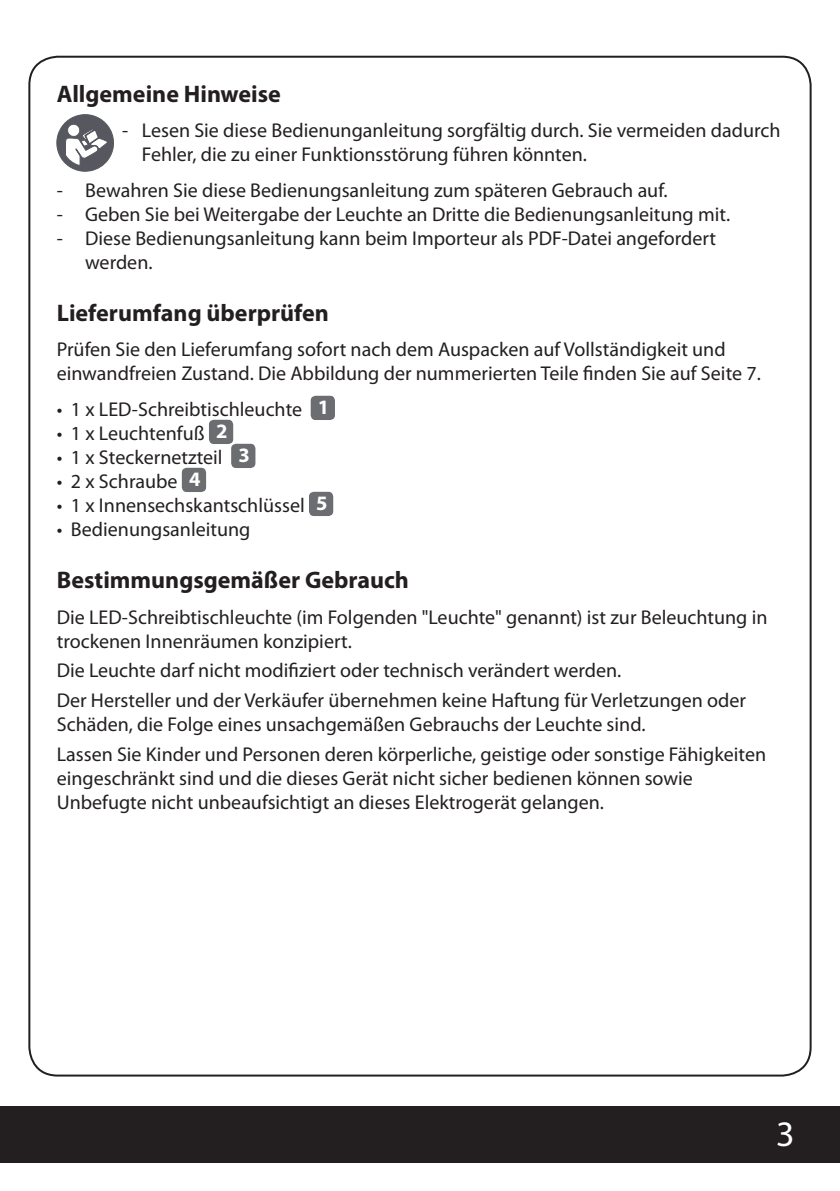
<style>
.page{position:relative;width:840px;height:1191px;background:#fff}
.page>*{position:absolute;margin:0;border:0;box-sizing:border-box;transform-origin:0 0}
.t1{font:36px "Myriad Pro";color:#fff}
.t2{font:700 24px "Myriad Pro";color:#231f20}
.t3{font:20px/24px "Myriad Pro";color:#231f20}
.s1{font-weight:700;font-size:20.6px;color:#fff}
</style>
<div class="page">
<div style="left:0;top:1106px;width:839px;height:56px;background:#231f20"></div>
<svg style="left:57px;top:115px;width:56px;height:56px"></svg>
<div style="left:310px;top:396px;width:25px;height:24px;background:#6c6d70;border-radius:5px"></div>
<div style="left:209px;top:420px;width:24px;height:24px;background:#6c6d70;border-radius:5px"></div>
<div style="left:231px;top:444px;width:24px;height:24px;background:#6c6d70;border-radius:5px"></div>
<div style="left:182px;top:468px;width:24px;height:24px;background:#6c6d70;border-radius:5px"></div>
<div style="left:309px;top:492px;width:24px;height:24px;background:#6c6d70;border-radius:5px"></div>
<p class="t2" style="left:57px;top:80px;width:225px">Allgemeine Hinweise</p>
<p class="t3" style="left:142px;top:119px;width:640px;text-indent:-20px">- Lesen Sie diese Bedienunganleitung sorgfältig durch. Sie vermeiden dadurch<br>Fehler, die zu einer Funktionsstörung führen könnten.</p>
<p class="t3" style="left:57px;top:178px;width:612px">- Bewahren Sie diese Bedienungsanleitung zum späteren Gebrauch auf.</p>
<p class="t3" style="left:57px;top:202px;width:674px">- Geben Sie bei Weitergabe der Leuchte an Dritte die Bedienungsanleitung mit.</p>
<p class="t3" style="left:85px;top:226px;width:632px;text-indent:-28px">- Diese Bedienungsanleitung kann beim Importeur als PDF-Datei angefordert werden.</p>
<p class="t2" style="left:57px;top:299px;width:273px">Lieferumfang überprüfen</p>
<p class="t3" style="left:57px;top:338px;width:705px">Prüfen Sie den Lieferumfang sofort nach dem Auspacken auf Vollständigkeit und einwandfreien Zustand. Die Abbildung der nummerierten Teile finden Sie auf Seite 7.</p>
<p class="t3" style="left:57px;top:397px;width:274px">• 1 x LED-Schreibtischleuchte <span class="s1">1</span></p>
<p class="t3" style="left:57px;top:421px;width:172px">• 1 x Leuchtenfuß <span class="s1">2</span></p>
<p class="t3" style="left:57px;top:445px;width:194px">• 1 x Steckernetzteil <span class="s1">3</span></p>
<p class="t3" style="left:57px;top:469px;width:145px">• 2 x Schraube <span class="s1">4</span></p>
<p class="t3" style="left:57px;top:493px;width:272px">• 1 x Innensechskantschlüssel <span class="s1">5</span></p>
<p class="t3" style="left:57px;top:517px;width:195px">• Bedienungsanleitung</p>
<p class="t2" style="left:57px;top:566px;width:353px">Bestimmungsgemäßer Gebrauch</p>
<p class="t3" style="left:57px;top:605px;width:712px">Die LED-Schreibtischleuchte (im Folgenden "Leuchte" genannt) ist zur Beleuchtung in trockenen Innenräumen konzipiert.</p>
<p class="t3" style="left:57px;top:656px;width:690px;line-height:29.6px">Die Leuchte darf nicht modifiziert oder technisch verändert werden.<br>Der Hersteller und der Verkäufer übernehmen keine Haftung für Verletzungen oder</p>
<p class="t3" style="left:57px;top:710px;width:710px;line-height:29.6px">Schäden, die Folge eines unsachgemäßen Gebrauchs der Leuchte sind.<br>Lassen Sie Kinder und Personen deren körperliche, geistige oder sonstige Fähigkeiten</p>
<p class="t3" style="left:57px;top:766px;width:637px">eingeschränkt sind und die dieses Gerät nicht sicher bedienen können sowie<br>Unbefugte nicht unbeaufsichtigt an dieses Elektrogerät gelangen.</p>
<h1 class="t1" style="left:775px;top:1113px;width:20px">3</h1>
</div>
